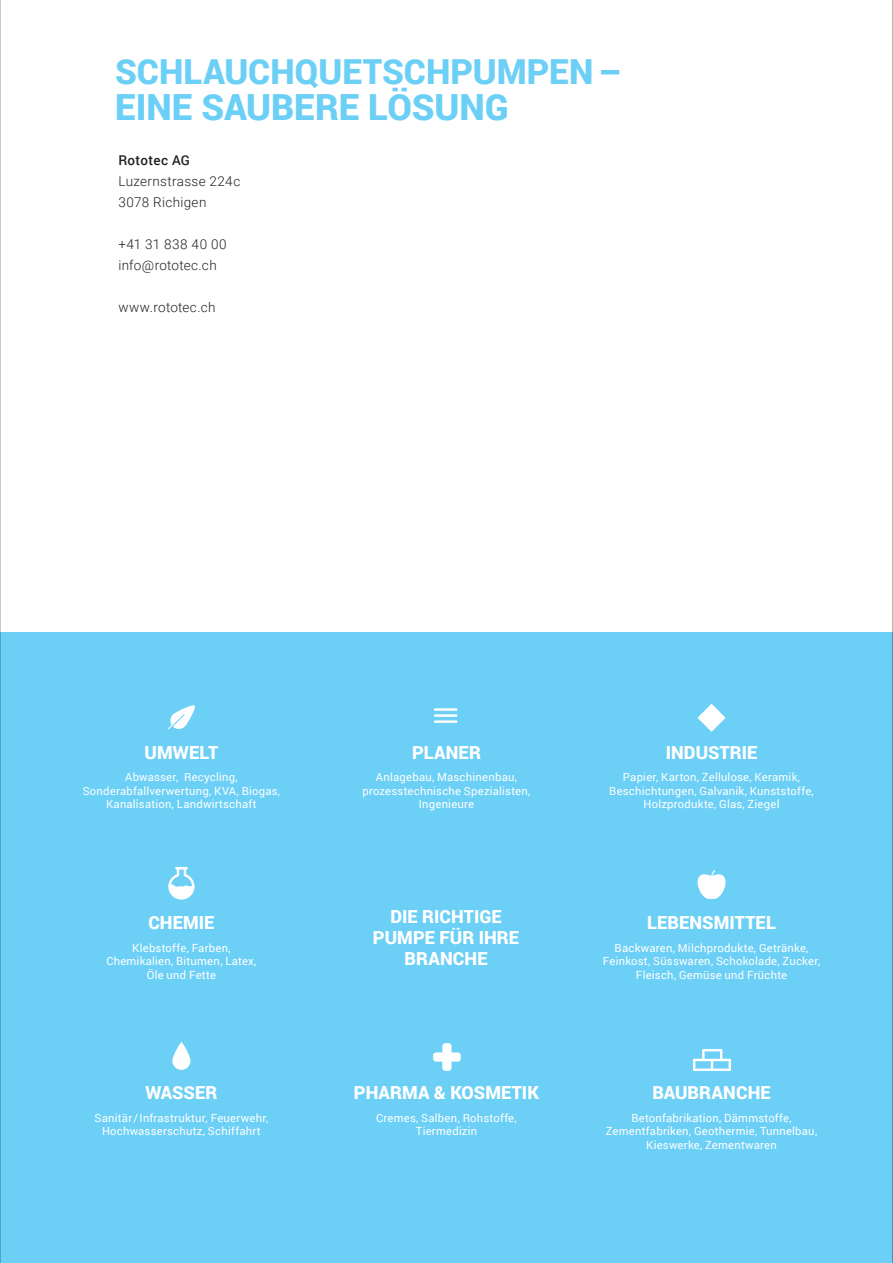
<style>
.page{position:relative;width:893px;height:1263px;background:#fff}
.page>*{position:absolute;margin:0;border:0;box-sizing:border-box;transform-origin:0 0}
.HEADLINE_1{font:900 36px "Roboto";color:#6bcff6}
.HEADLINE_1-2{font:900 34.5px "Roboto";color:#6bcff6}
.COPY_1{font:900 18px "Roboto";letter-spacing:.005em;color:#fff}
.LEAD_1{font:300 13.5px "Roboto";letter-spacing:.025em;color:#231f20}
.LEAD_1-2{font:300 13.5px "Roboto";letter-spacing:.045em;color:#231f20}
.LEAD_1-3{font:500 13.5px "Roboto";letter-spacing:.025em;color:#231f20}
.COPY_1-2{font:11.25px/13.5px "Roboto";letter-spacing:.02em;color:#fff;text-align:center}
</style>
<div class="page">
<div style="left:0;top:632px;width:893px;height:631px;background:#6bcff6"></div>
<svg style="left:697px;top:870px;width:29px;height:29px"></svg>
<svg style="left:693px;top:1049px;width:38px;height:22px"></svg>
<svg style="left:698px;top:704px;width:27px;height:28px"></svg>
<svg style="left:168px;top:705px;width:27px;height:25px"></svg>
<svg style="left:433px;top:1043px;width:28px;height:28px"></svg>
<svg style="left:168px;top:867px;width:27px;height:33px"></svg>
<svg style="left:172px;top:1042px;width:18px;height:28px"></svg>
<hr style="left:434px;top:720px;width:23px;height:3px;background:#fff">
<hr style="left:434px;top:714px;width:23px;height:3px;background:#fff">
<hr style="left:434px;top:708px;width:23px;height:3px;background:#fff">
<hr style="left:0;top:0;width:1px;height:1263px;background:#939598">
<hr style="left:892px;top:0;width:1px;height:1263px;background:#939598">
<p class="HEADLINE_1-2" style="left:115px;top:47px;width:509px">SCHLAUCHQUETSCHPUMPEN –</p>
<p class="HEADLINE_1" style="left:115px;top:82px;width:395px">EINE SAUBERE LÖSUNG</p>
<p class="LEAD_1-3" style="left:118px;top:150px;width:73px">Rototec AG</p>
<p class="LEAD_1" style="left:118px;top:171px;width:123px">Luzernstrasse 224c</p>
<p class="LEAD_1" style="left:118px;top:192px;width:90px">3078 Richigen</p>
<p class="LEAD_1-2" style="left:118px;top:234px;width:110px">+41 31 838 40 00</p>
<p class="LEAD_1" style="left:118px;top:255px;width:100px">info@rototec.ch</p>
<p class="LEAD_1" style="left:118px;top:297px;width:99px">www.rototec.ch</p>
<p class="COPY_1" style="left:145px;top:740px;width:75px">UMWELT</p>
<p class="COPY_1-2" style="left:125px;top:770px;width:114px">Abwasser, Recycling,</p>
<p class="COPY_1-2" style="left:83px;top:784px;width:199px">Sonderabfallverwertung, KVA, Biogas,</p>
<p class="COPY_1-2" style="left:106px;top:797px;width:152px">Kanalisation, Landwirtschaft</p>
<p class="COPY_1" style="left:148px;top:910px;width:68px">CHEMIE</p>
<p class="COPY_1-2" style="left:132px;top:940px;width:100px">Klebstoffe, Farben,</p>
<p class="COPY_1-2" style="left:106px;top:954px;width:152px">Chemikalien, Bitumen, Latex,</p>
<p class="COPY_1-2" style="left:147px;top:967px;width:71px">Öle und Fette</p>
<p class="COPY_1" style="left:145px;top:1080px;width:73px">WASSER</p>
<p class="COPY_1-2" style="left:95px;top:1111px;width:175px">Sanitär/Infrastruktur, Feuerwehr,<br>Hochwasserschutz, Schiffahrt</p>
<p class="COPY_1" style="left:412px;top:740px;width:70px">PLANER</p>
<p class="COPY_1-2" style="left:362px;top:770px;width:169px">Anlagebau, Maschinenbau, prozesstechnische Spezialisten,</p>
<p class="COPY_1-2" style="left:419px;top:797px;width:57px">Ingenieure</p>
<p class="COPY_1" style="left:390px;top:904px;width:113px">DIE RICHTIGE</p>
<p class="COPY_1" style="left:373px;top:925px;width:148px">PUMPE FÜR IHRE</p>
<p class="COPY_1" style="left:404px;top:946px;width:85px">BRANCHE</p>
<p class="COPY_1" style="left:354px;top:1080px;width:187px">PHARMA &amp; KOSMETIK</p>
<p class="COPY_1-2" style="left:376px;top:1111px;width:142px">Cremes, Salben, Rohstoffe,</p>
<p class="COPY_1-2" style="left:416px;top:1124px;width:63px">Tiermedizin</p>
<p class="COPY_1" style="left:666px;top:740px;width:93px">INDUSTRIE</p>
<p class="COPY_1-2" style="left:623px;top:770px;width:179px">Papier, Karton, Zellulose, Keramik,</p>
<p class="COPY_1-2" style="left:609px;top:784px;width:206px">Beschichtungen, Galvanik, Kunststoffe,</p>
<p class="COPY_1-2" style="left:644px;top:797px;width:137px">Holzprodukte, Glas, Ziegel</p>
<p class="COPY_1" style="left:647px;top:910px;width:130px">LEBENSMITTEL</p>
<p class="COPY_1-2" style="left:615px;top:940px;width:195px">Backwaren, Milchprodukte, Getränke,</p>
<p class="COPY_1-2" style="left:603px;top:954px;width:219px">Feinkost, Süsswaren, Schokolade, Zucker,<br>Fleisch, Gemüse und Früchte</p>
<p class="COPY_1" style="left:652px;top:1080px;width:120px">BAUBRANCHE</p>
<p class="COPY_1-2" style="left:631px;top:1111px;width:162px">Betonfabrikation, Dämmstoffe,</p>
<p class="COPY_1-2" style="left:606px;top:1124px;width:213px">Zementfabriken, Geothermie, Tunnelbau,</p>
<p class="COPY_1-2" style="left:646px;top:1138px;width:132px">Kieswerke, Zementwaren</p>
</div>
